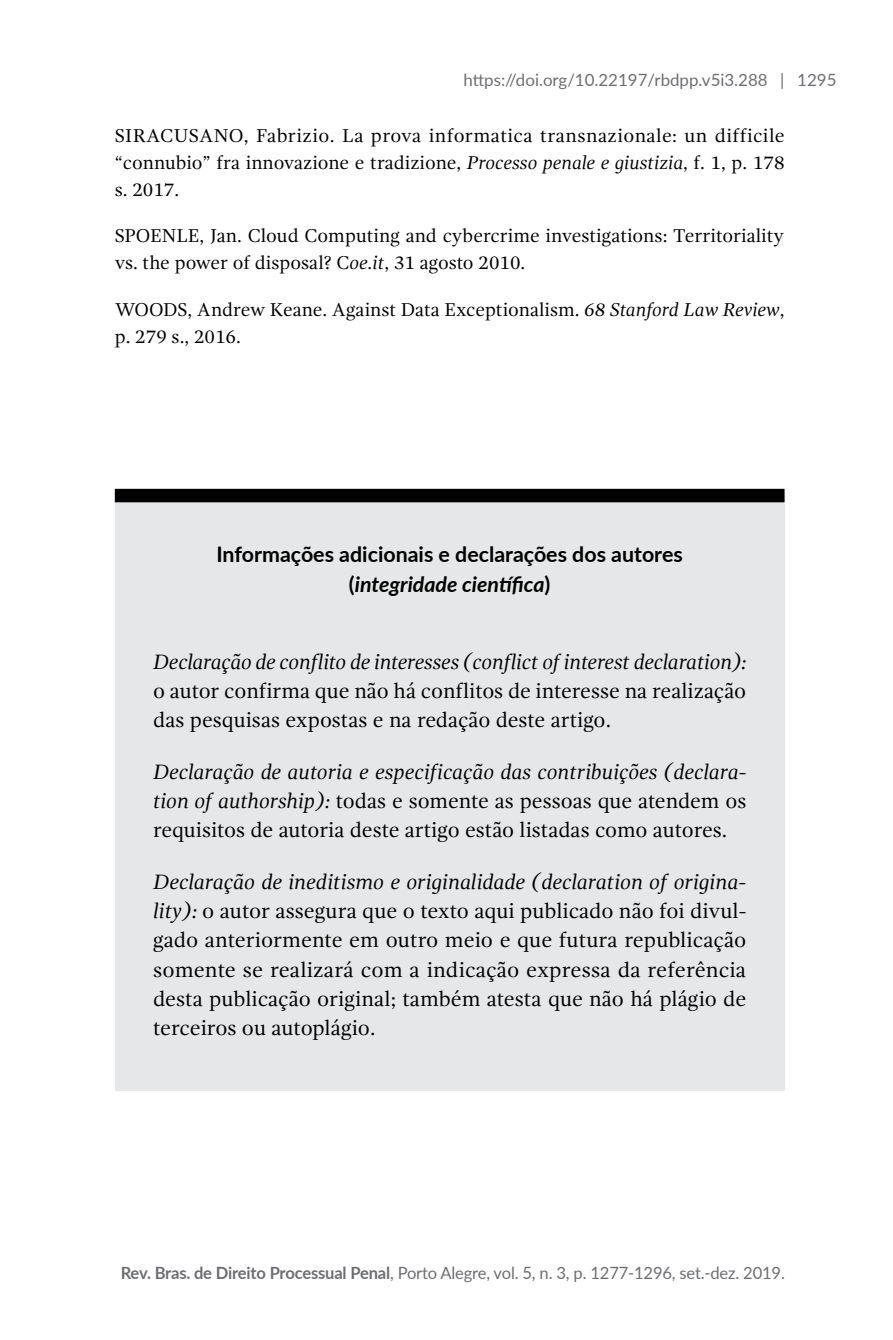
<style>
.page{position:relative;width:893px;height:1340px;background:#fff}
.page>*{position:absolute;margin:0;border:0;box-sizing:border-box;transform-origin:0 0}
.t1{font:21.38px/29.2px "Gandhi Serif";color:#000;text-align:justify}
.t2{font:700 21.38px/29.2px "Lato";color:#000;text-align:center}
.t3{font:italic 21.38px "Gandhi Serif";letter-spacing:-.005em;color:#000}
.t4{font:19.12px/27px "Gandhi Serif";color:#000}
.t5{font:16.88px "Lato";letter-spacing:-.01em;color:#6d6e71}
.s1{font-style:italic}
.s2{font-weight:700}
</style>
<div class="page">
<div style="left:115px;top:495px;width:669px;height:596px;background:#e6e7e8"></div>
<div style="left:115px;top:489px;width:669px;height:13px;background:#000"></div>
<p class="t5" style="left:463px;top:67px;width:323px">https://doi.org/10.22197/rbdpp.v5i3.288 |</p>
<p class="t4" style="left:115px;top:122px;width:671px;text-align:justify">SIRACUSANO, Fabrizio. La prova informatica transnazionale: un difficile “connubio” fra innovazione e tradizione, <span class="s1">Processo penale e giustizia</span>, f. 1, p. 178 s. 2017.</p>
<p class="t4" style="left:115px;top:222px;width:671px">SPOENLE, Jan. Cloud Computing and cybercrime investigations: Territoriality vs. the power of disposal? C<span class="s1">oe.it</span>, 31 agosto 2010.</p>
<p class="t4" style="left:115px;top:296px;width:671px">WOODS, Andrew Keane. Against Data Exceptionalism. <span class="s1">68 Stanford Law Review</span>, p. 279 s., 2016.</p>
<p class="t5" style="left:797px;top:67px;width:41px">1295</p>
<p class="t2" style="left:216px;top:539px;width:468px">Informações adicionais e declarações dos autores (<span class="s1">integridade científica</span>)</p>
<p class="t3" style="left:153px;top:649px;width:595px">Declaração de conflito de interesses (conflict of interest declaration):</p>
<p class="t1" style="left:153px;top:676px;width:595px">o autor confirma que não há conflitos de interesse na realização das pesquisas expostas e na redação deste artigo.</p>
<p class="t1" style="left:153px;top:757px;width:595px"><span class="s1">Declaração de autoria e especificação das contribuições (declara&shy;tion of authorship):</span> todas e somente as pessoas que atendem os requisitos de autoria deste artigo estão listadas como autores.</p>
<p class="t1" style="left:153px;top:867px;width:595px"><span class="s1">Declaração de ineditismo e originalidade (declaration of origina&shy;lity):</span> o autor assegura que o texto aqui publicado não foi divul&shy;gado anteriormente em outro meio e que futura republicação somente se realizará com a indicação expressa da referência desta publicação original; também atesta que não há plágio de terceiros ou autoplágio.</p>
<p class="t5" style="left:121px;top:1260px;width:666px"><span class="s2">Rev. Bras. de Direito Processual Penal</span>, Porto Alegre, vol. 5, n. 3, p. 1277-1296, set.-dez. 2019.</p>
</div>
